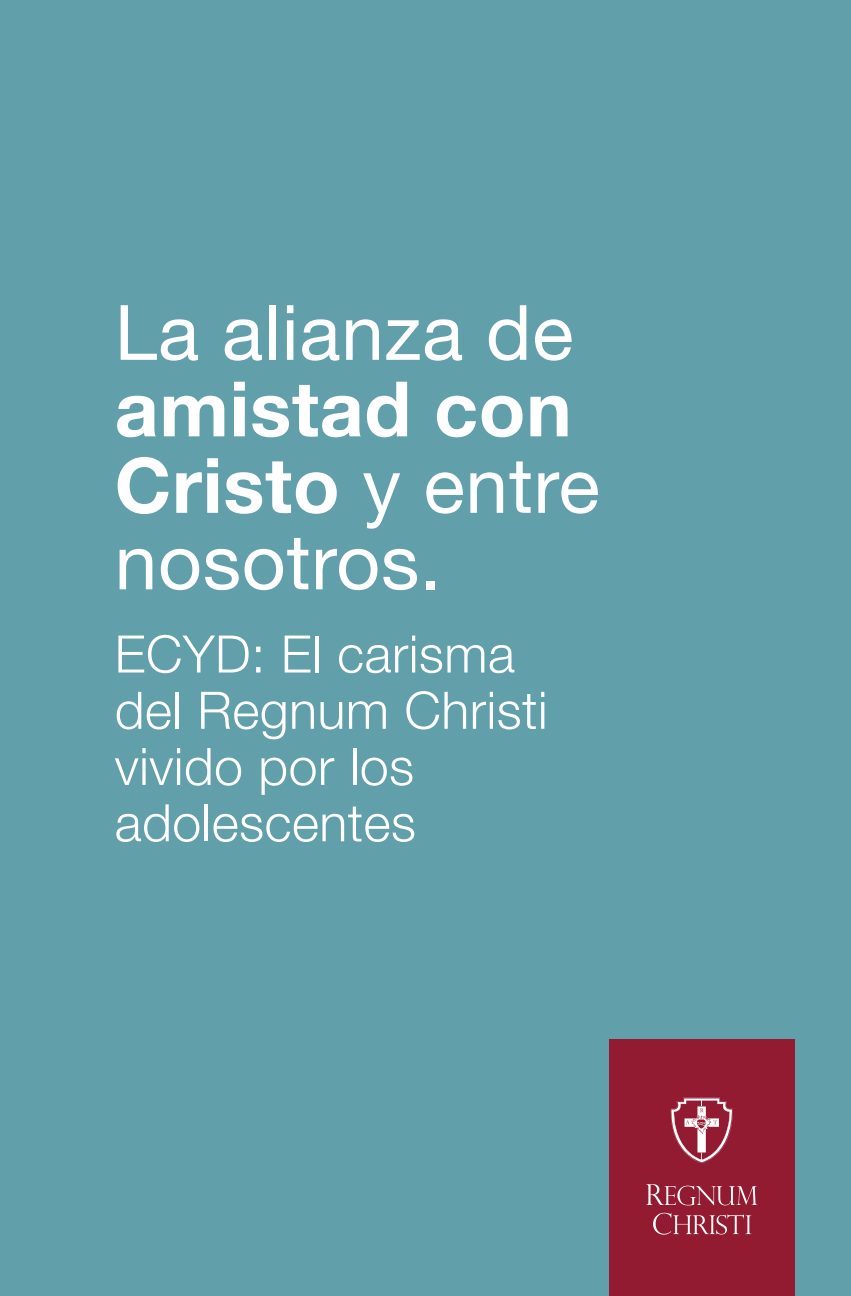
<style>
.page{position:relative;width:851px;height:1296px;background:#fff}
.page>*{position:absolute;margin:0;border:0;box-sizing:border-box;transform-origin:0 0}
.t1{font:700 76.5px/76.5px "Helvetica Neue";letter-spacing:.01em;color:#fff}
.t2{font:76.5px "Helvetica Neue";letter-spacing:.01em;color:#fff}
.t3{font:300 51.75px/56.2px "Helvetica Neue";letter-spacing:.01em;color:#fff}
.s1{font-weight:400}
</style>
<div class="page">
<div style="left:0;top:0;width:850px;height:1296px;background:#619fab"></div>
<div style="left:608px;top:1040px;width:185px;height:256px;background:#931b31"></div>
<svg style="left:670px;top:1098px;width:63px;height:65px"></svg>
<svg style="left:646px;top:1184px;width:111px;height:21px"></svg>
<svg style="left:653px;top:1213px;width:98px;height:22px"></svg>
<h1 class="t2" style="left:115px;top:277px;width:460px">La alianza de</h1>
<h1 class="t1" style="left:115px;top:373px;width:486px">amistad con<br>Cristo <span class="s1">y entre nosotros.</span></h1>
<p class="t3" style="left:115px;top:622px;width:434px">ECYD: El carisma del Regnum Christi vivido por los adolescentes</p>
</div>
